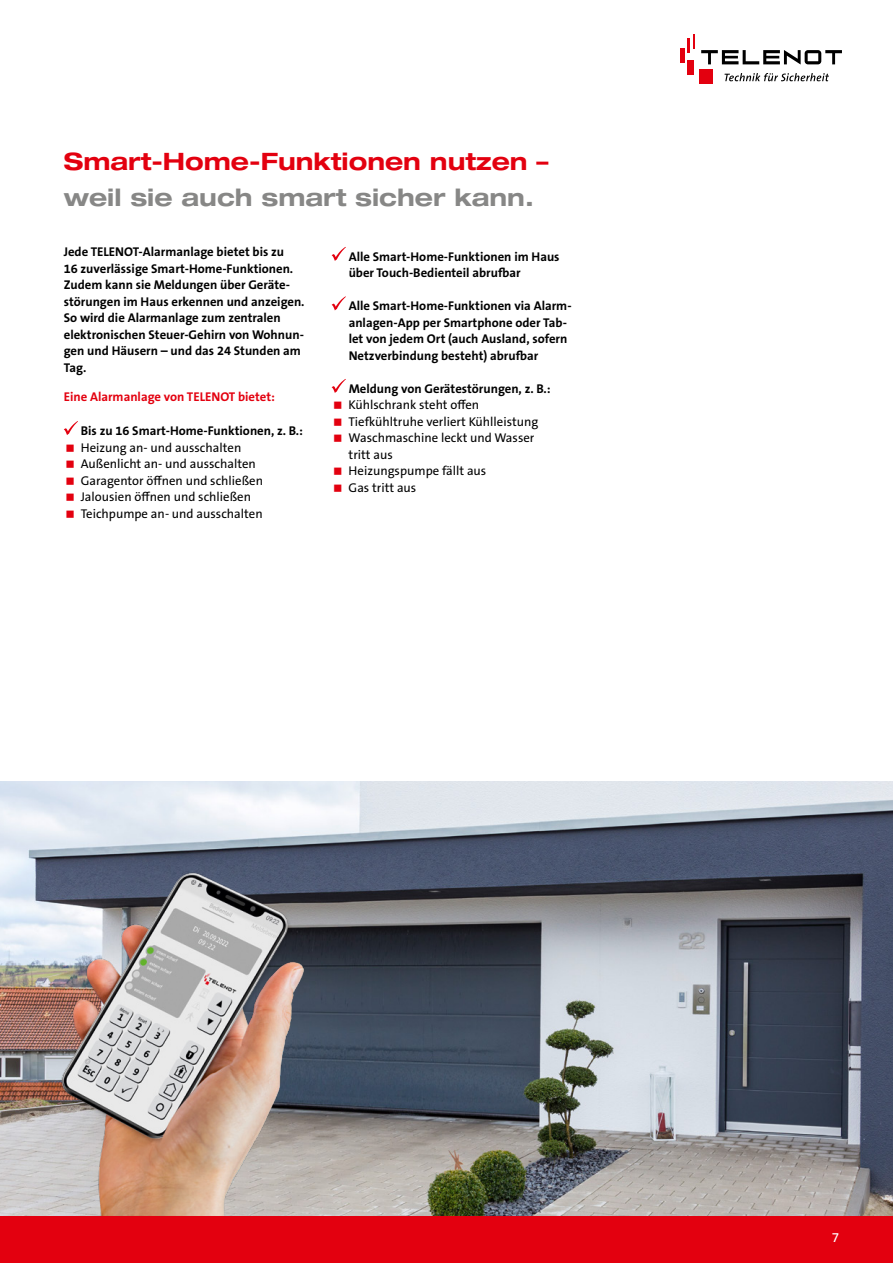
<style>
.page{position:relative;width:893px;height:1263px;background:#fff}
.page>*{position:absolute;margin:0;border:0;box-sizing:border-box;transform-origin:0 0}
.t1{font:700 expanded 24px "Helvetica Neue LT Pro";color:#e3000f}
.t2{font:700 expanded 24px "Helvetica Neue LT Pro";color:#878786}
.t3{font:13.5px "The Sans B Plus W5 Plain";color:#fff}
.t4{font:700 12.75px/16.5px "The Sans B Plus W7";color:#000}
.t5{font:12.75px/16.5px "The Sans B Plus W5 Plain";color:#000}
.t6{font:700 12.75px "The Sans B Plus W7";color:#e3000f}
</style>
<div class="page">
<div style="left:0;top:1215px;width:893px;height:48px;background:#e3000f"></div>
<div style="left:699px;top:69px;width:13px;height:15px;background:#e3000f"></div>
<hr style="left:680px;top:48px;width:4px;height:15px;background:#e3000f">
<hr style="left:687px;top:38px;width:3px;height:15px;background:#e3000f">
<svg style="left:693px;top:34px;width:1px;height:14px"></svg>
<div style="left:687px;top:60px;width:7px;height:15px;background:#e3000f"></div>
<svg style="left:724px;top:73px;width:105px;height:8px"></svg>
<svg style="left:701px;top:50px;width:141px;height:15px"></svg>
<img style="left:0;top:781px;width:893px;height:434px">
<img style="left:40px;top:840px;width:310px;height:375px">
<svg style="left:64px;top:421px;width:14px;height:14px"></svg>
<svg style="left:332px;top:247px;width:14px;height:14px"></svg>
<svg style="left:332px;top:296px;width:14px;height:14px"></svg>
<svg style="left:332px;top:379px;width:14px;height:14px"></svg>
<h1 class="t1" style="left:64px;top:147px;width:486px">Smart-Home-Funktionen nutzen –</h1>
<h1 class="t2" style="left:64px;top:183px;width:472px">weil sie auch smart sicher kann.</h1>
<p class="t4" style="left:64px;top:244px;width:242px">Jede TELENOT-Alarmanlage bietet bis zu<br>16 zuverlässige Smart-Home-Funktionen.<br>Zudem kann sie Meldungen über Geräte&shy;störungen im Haus erkennen und anzeigen.<br>So wird die Alarmanlage zum zentralen elektronischen Steuer-Gehirn von Wohnun&shy;gen und Häusern – und das 24 Stunden am Tag.</p>
<p class="t6" style="left:64px;top:388px;width:213px">Eine Alarmanlage von TELENOT bietet:</p>
<p class="t4" style="left:81px;top:423px;width:224px">Bis zu 16 Smart-Home-Funktionen, z. B.:</p>
<p class="t5" style="left:81px;top:439px;width:184px">Heizung an- und ausschalten<br>Außenlicht an- und ausschalten<br>Garagentor öffnen und schließen<br>Jalousien öffnen und schließen<br>Teichpumpe an- und ausschalten</p>
<p class="t4" style="left:349px;top:248px;width:212px">Alle Smart-Home-Funktionen im Haus über Touch-Bedienteil abrufbar</p>
<p class="t4" style="left:349px;top:298px;width:224px">Alle Smart-Home-Funktionen via Alarm&shy;anlagen-App per Smartphone oder Tab&shy;let von jedem Ort (auch Ausland, sofern Netzverbindung besteht) abrufbar</p>
<p class="t4" style="left:349px;top:380px;width:204px">Meldung von Gerätestörungen, z. B.:</p>
<p class="t5" style="left:349px;top:397px;width:191px">Kühlschrank steht offen<br>Tiefkühltruhe verliert Kühlleistung<br>Waschmaschine leckt und Wasser tritt aus<br>Heizungspumpe fällt aus<br>Gas tritt aus</p>
<p class="t3" style="left:832px;top:1229px;width:9px">7</p>
</div>
